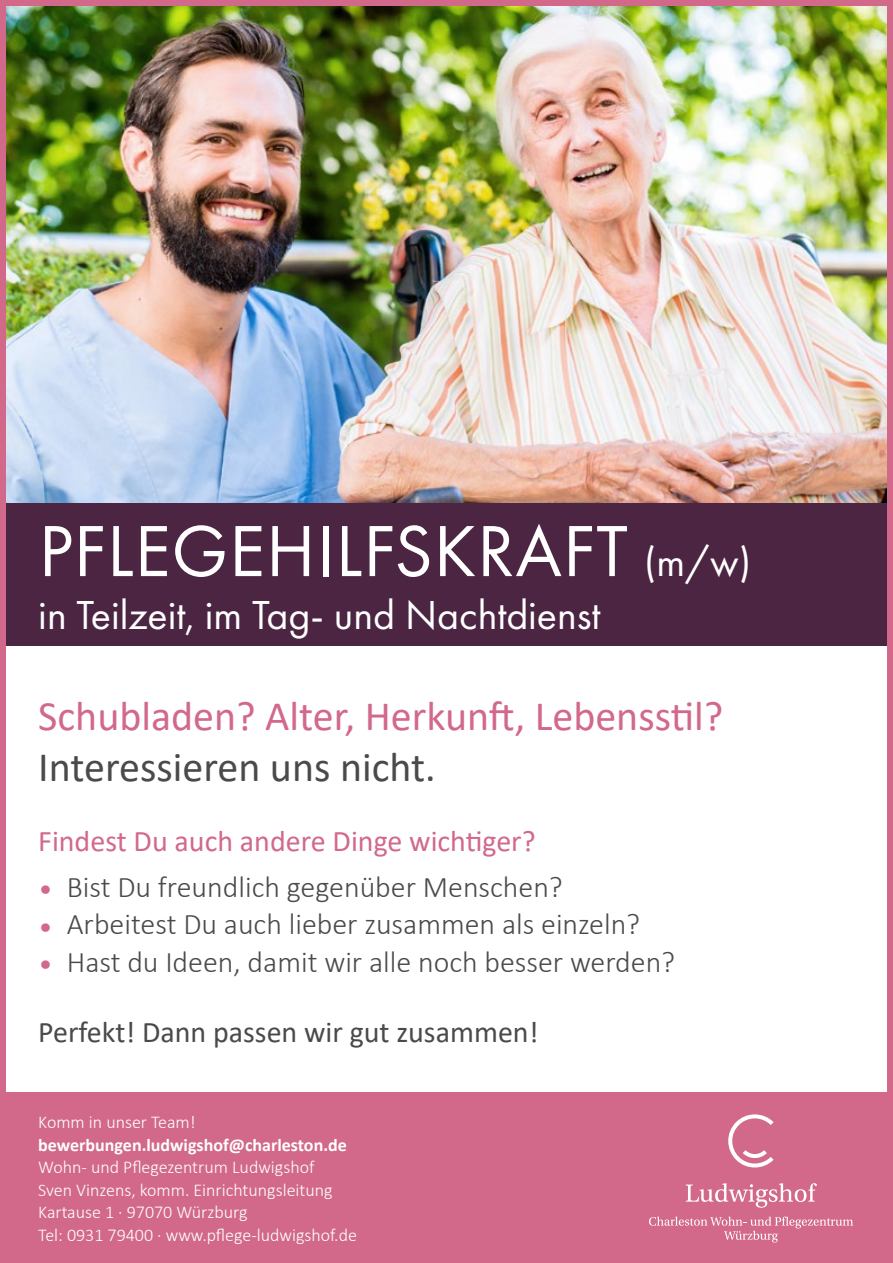
<style>
.page{position:relative;width:893px;height:1263px;background:#fff}
.page>*{position:absolute;margin:0;border:0;box-sizing:border-box;transform-origin:0 0}
.t1{font:75px "Futura PT";letter-spacing:.01em;color:#fff}
.t2{font:42px "Calibri";color:#d2698a}
.t3{font:42px "Futura PT";color:#fff}
.t4{font:42px "Calibri";color:#4a4a49}
.t5{font:300 30px "Calibri";color:#4a4a49}
.t6{font:30px "Calibri";color:#d2698a}
.t7{font:30px "Calibri";color:#4a4a49}
.t8{font:300 18px/22.5px "Calibri";color:#fff}
.t9{font:700 18px "Calibri";color:#fff}
.s1{font-size:42px}
.s2{color:#d2698a}
</style>
<div class="page">
<img style="left:7px;top:7px;width:879px;height:496px">
<div style="left:0;top:1093px;width:893px;height:170px;background:#d2698a"></div>
<svg style="left:728px;top:1114px;width:46px;height:53px"></svg>
<svg style="left:686px;top:1183px;width:131px;height:25px"></svg>
<svg style="left:649px;top:1216px;width:204px;height:26px"></svg>
<div style="left:0;top:503px;width:893px;height:143px;background:#4b2541"></div>
<div style="left:0;top:0;width:893px;height:1263px;border:6px solid #d2698a"></div>
<h1 class="t1" style="left:39px;top:507px;width:714px">PFLEGEHILFSKRAFT <span class="s1">(m/w)</span></h1>
<h2 class="t3" style="left:38px;top:590px;width:564px">in Teilzeit, im Tag- und Nachtdienst</h2>
<h2 class="t2" style="left:38px;top:687px;width:686px">Schubladen? Alter, Herkunft, Lebensstil?</h2>
<h2 class="t4" style="left:38px;top:738px;width:399px">Interessieren uns nicht.</h2>
<h3 class="t6" style="left:38px;top:820px;width:499px">Findest Du auch andere Dinge wichtiger?</h3>
<h3 class="t5" style="left:38px;top:868px;width:526px"><span class="s2">•</span> Bist Du freundlich gegenüber Menschen?</h3>
<h3 class="t5" style="left:38px;top:906px;width:603px"><span class="s2">•</span> Arbeitest Du auch lieber zusammen als einzeln?</h3>
<h3 class="t5" style="left:38px;top:943px;width:638px"><span class="s2">•</span> Hast du Ideen, damit wir alle noch besser werden?</h3>
<h3 class="t7" style="left:38px;top:1011px;width:502px">Perfekt! Dann passen wir gut zusammen!</h3>
<p class="t8" style="left:38px;top:1111px;width:159px">Komm in unser Team!</p>
<p class="t9" style="left:38px;top:1132px;width:310px">bewerbungen.ludwigshof@charleston.de</p>
<p class="t8" style="left:38px;top:1156px;width:320px">Wohn- und Pflegezentrum Ludwigshof<br>Sven Vinzens, komm. Einrichtungsleitung Kartause 1 · 97070 Würzburg<br>Tel: 0931 79400 · www.pflege-ludwigshof.de</p>
</div>
